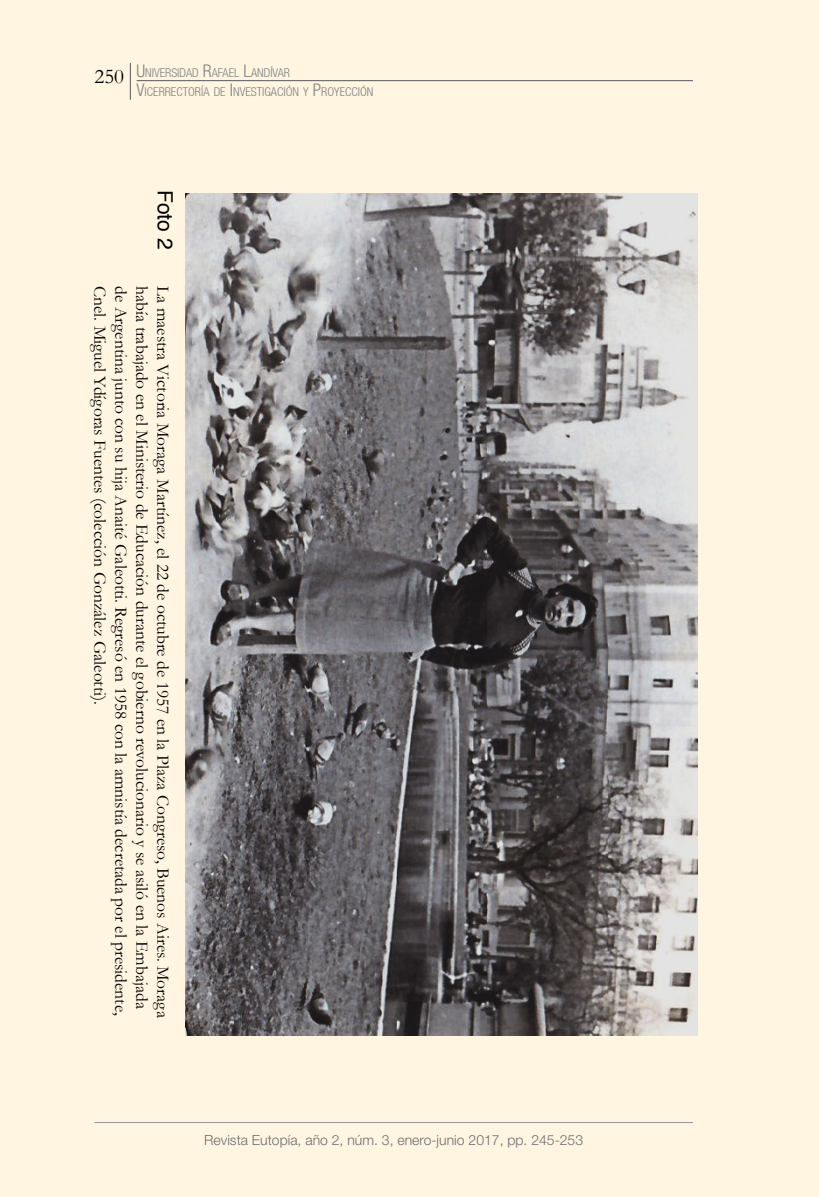
<style>
.page{position:relative;width:819px;height:1197px;background:#fff5e0}
.page>*{position:absolute;margin:0;border:0;box-sizing:border-box;transform-origin:0 0}
.t1{font:21px "Helvetica";color:#000}
.t2{font:17.5px "Garamond";color:#000}
.t3{font:300 14px "Helvetica Neue LT Std";color:#6d6e71}
.t4{font:300 condensed 12.25px/19.2px "Helvetica Neue LT Std";color:#808285}
.s1{font-family:"Garamond";font-weight:400;font-stretch:normal;font-size:21px;color:#000}
.s2{font-size:17.5px}
</style>
<div class="page">
<hr style="left:94px;top:1122px;width:599px;height:1px;background:#939598">
<hr style="left:130px;top:63px;width:1px;height:37px;background:#58595b">
<hr style="left:137px;top:80px;width:556px;height:1px;background:#58595b">
<img style="left:186px;top:193px;width:512px;height:842px">
<p class="t4" style="left:137px;top:63px;width:238px;text-indent:-42px"><span class="s1">250</span> <span class="s2">U</span>NIVERSIDAD <span class="s2">R</span>AFAEL <span class="s2">L</span>ANDÍVAR<br><span class="s2">V</span>ICERRECTORÍA DE <span class="s2">I</span> NVESTIGACIÓN Y <span class="s2">P</span>ROYECCIÓN</p>
<p class="t1" style="left:181px;top:190px;width:61px;rotate:90deg">Foto 2</p>
<p class="t2" style="left:110px;top:286px;width:420px;rotate:90deg">Cnel. Miguel Ydígoras Fuentes (colección González Galeotti).</p>
<p class="t2" style="left:131px;top:286px;width:731px;rotate:90deg">de Argentina junto con su hija Anaité Galeotti. Regresó en 1958 con la amnistía decretada por el presidente,</p>
<p class="t2" style="left:152px;top:286px;width:724px;rotate:90deg">había trabajado en el Ministerio de Educación durante el gobierno revolucionario y se asiló en la Embajada</p>
<p class="t2" style="left:173px;top:286px;width:733px;rotate:90deg">La maestra Victoria Moraga Martínez, el 22 de octubre de 1957 en la Plaza Congreso, Buenos Aires. Moraga</p>
<p class="t3" style="left:204px;top:1131px;width:380px">Revista Eutopía, año 2, núm. 3, enero-junio 2017, pp. 245-253</p>
</div>
